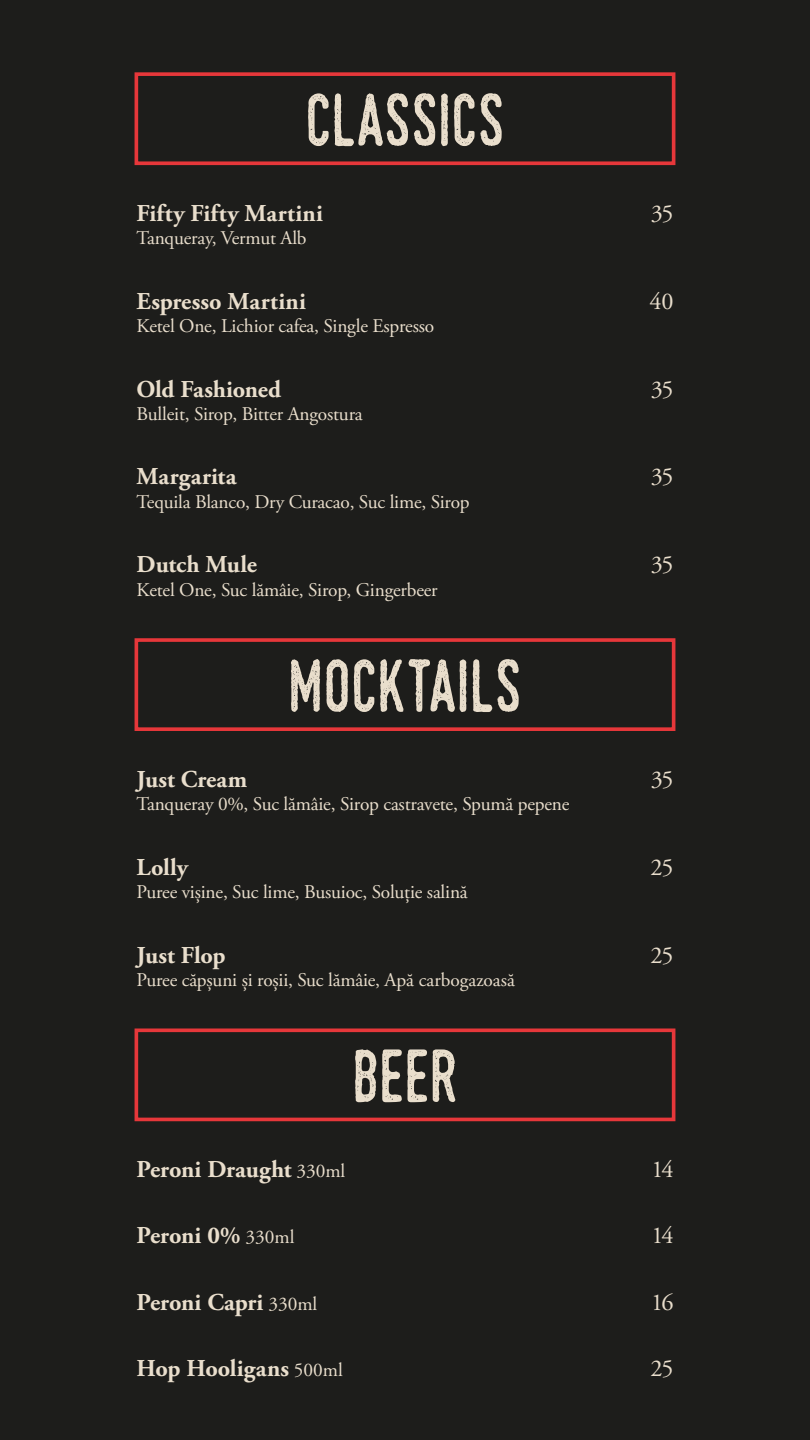
<style>
.page{position:relative;width:810px;height:1440px;background:#1d1d1b}
.page>*{position:absolute;margin:0;border:0;box-sizing:border-box;transform-origin:0 0}
.t1{font:72.6px "Swistblnk Monthoers";letter-spacing:-.015em;color:#e9decc}
.t2{font:700 24.22px "Adobe Garamond Pro";color:#e9decc}
.t3{font:24.22px "Adobe Garamond Pro";letter-spacing:-.055em;color:#e9decc}
.t4{font:19.35px "Adobe Garamond Pro";letter-spacing:-.01em;color:#e9decc}
.s1{font-weight:400;font-size:19.35px}
</style>
<div class="page">
<div style="left:135px;top:72px;width:540px;height:93px;border:4px solid #e6373a"></div>
<div style="left:135px;top:638px;width:540px;height:93px;border:4px solid #e6373a"></div>
<div style="left:135px;top:1028px;width:540px;height:93px;border:4px solid #e6373a"></div>
<h1 class="t1" style="left:305px;top:75px;width:202px">CLASSICS</h1>
<p class="t2" style="left:137px;top:199px;width:188px">Fifty Fifty Martini</p>
<p class="t3" style="left:651px;top:199px;width:24px">35</p>
<p class="t4" style="left:137px;top:227px;width:172px">Tanqueray, Vermut Alb</p>
<p class="t2" style="left:137px;top:287px;width:171px">Espresso Martini</p>
<p class="t3" style="left:650px;top:287px;width:26px">40</p>
<p class="t4" style="left:137px;top:314px;width:299px">Ketel One, Lichior cafea, Single Espresso</p>
<p class="t2" style="left:137px;top:375px;width:146px">Old Fashioned</p>
<p class="t3" style="left:651px;top:374px;width:24px">35</p>
<p class="t4" style="left:137px;top:402px;width:228px">Bulleit, Sirop, Bitter Angostura</p>
<p class="t2" style="left:137px;top:463px;width:101px">Margarita</p>
<p class="t3" style="left:651px;top:462px;width:24px">35</p>
<p class="t4" style="left:137px;top:490px;width:335px">Tequila Blanco, Dry Curacao, Suc lime, Sirop</p>
<p class="t2" style="left:137px;top:551px;width:122px">Dutch Mule</p>
<p class="t3" style="left:651px;top:550px;width:24px">35</p>
<p class="t4" style="left:137px;top:578px;width:303px">Ketel One, Suc lămâie, Sirop, Gingerbeer</p>
<h1 class="t1" style="left:288px;top:641px;width:236px">MOCKTAILS</h1>
<p class="t2" style="left:137px;top:765px;width:112px">Just Cream</p>
<p class="t3" style="left:651px;top:765px;width:24px">35</p>
<p class="t4" style="left:137px;top:792px;width:434px">Tanqueray 0%, Suc lămâie, Sirop castravete, Spumă pepene</p>
<p class="t2" style="left:137px;top:853px;width:53px">Lolly</p>
<p class="t3" style="left:651px;top:853px;width:25px">25</p>
<p class="t4" style="left:137px;top:880px;width:333px">Puree vișine, Suc lime, Busuioc, Soluție salină</p>
<p class="t2" style="left:137px;top:941px;width:91px">Just Flop</p>
<p class="t3" style="left:651px;top:940px;width:25px">25</p>
<p class="t4" style="left:137px;top:968px;width:380px">Puree căpșuni și roșii, Suc lămâie, Apă carbogazoasă</p>
<h1 class="t1" style="left:352px;top:1032px;width:108px">BEER</h1>
<p class="t2" style="left:137px;top:1155px;width:210px">Peroni Draught <span class="s1">330ml</span></p>
<p class="t3" style="left:651px;top:1155px;width:24px">14</p>
<p class="t2" style="left:137px;top:1222px;width:160px">Peroni 0% <span class="s1">330ml</span></p>
<p class="t3" style="left:651px;top:1221px;width:24px">14</p>
<p class="t2" style="left:137px;top:1288px;width:182px">Peroni Capri <span class="s1">330ml</span></p>
<p class="t3" style="left:651px;top:1288px;width:24px">16</p>
<p class="t2" style="left:137px;top:1354px;width:208px">Hop Hooligans <span class="s1">500ml</span></p>
<p class="t3" style="left:651px;top:1354px;width:25px">25</p>
</div>
